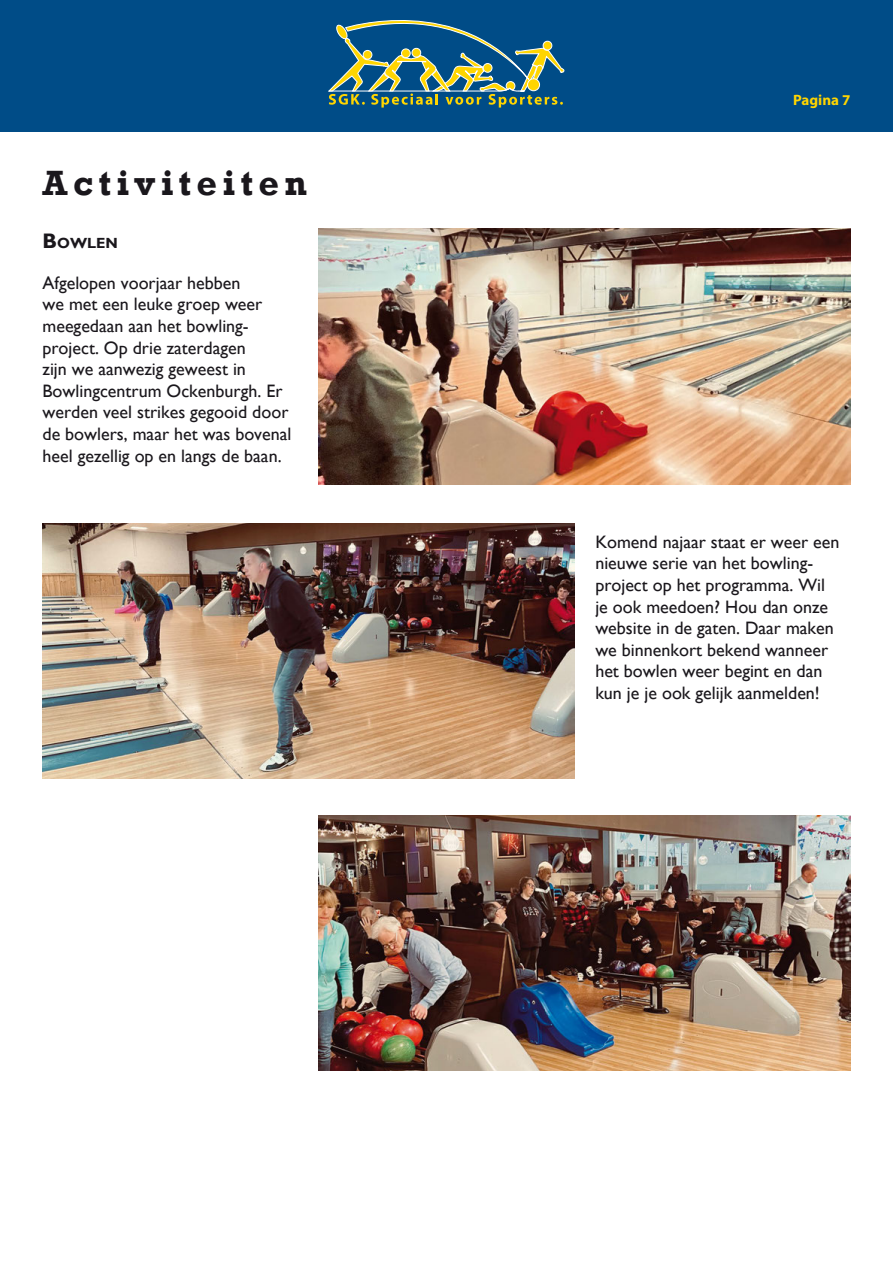
<style>
.page{position:relative;width:893px;height:1263px;background:#fff}
.page>*{position:absolute;margin:0;border:0;box-sizing:border-box;transform-origin:0 0}
.t1{font:700 36px "Rockwell";letter-spacing:.15em;color:#1a171c}
.t2{font:18px/21.6px "Gill Sans";color:#1a171c}
.t3{font:700 15px "Myriad Pro";color:#ffd500}
.t4{font:700 14.7px "Gill Sans";color:#1a171c}
.s1{font-size:21px}
</style>
<div class="page">
<div style="left:0;top:0;width:893px;height:132px;background:#004c87"></div>
<img style="left:43px;top:523px;width:531px;height:255px">
<img style="left:319px;top:229px;width:531px;height:255px">
<img style="left:319px;top:815px;width:531px;height:255px">
<svg style="left:328px;top:20px;width:237px;height:88px"></svg>
<h1 class="t1" style="left:43px;top:161px;width:266px">Activiteiten</h1>
<p class="t4" style="left:43px;top:235px;width:77px"><span class="s1">B</span>OWLEN</p>
<p class="t2" style="left:43px;top:272px;width:250px">Afgelopen voorjaar hebben<br>we met een leuke groep weer meegedaan aan het bowling&shy;project. Op drie zaterdagen<br>zijn we aanwezig geweest in<br>Bowlingcentrum Ockenburgh. Er werden veel strikes gegooid door de bowlers, maar het was bovenal heel gezellig op en langs de baan.</p>
<p class="t3" style="left:793px;top:90px;width:59px">Pagina 7</p>
<p class="t2" style="left:595px;top:531px;width:246px">Komend najaar staat er weer een nieuwe serie van het bowling&shy;project op het programma. Wil je ook meedoen? Hou dan onze website in de gaten. Daar maken we binnenkort bekend wanneer het bowlen weer begint en dan kun je je ook gelijk aanmelden!</p>
</div>
